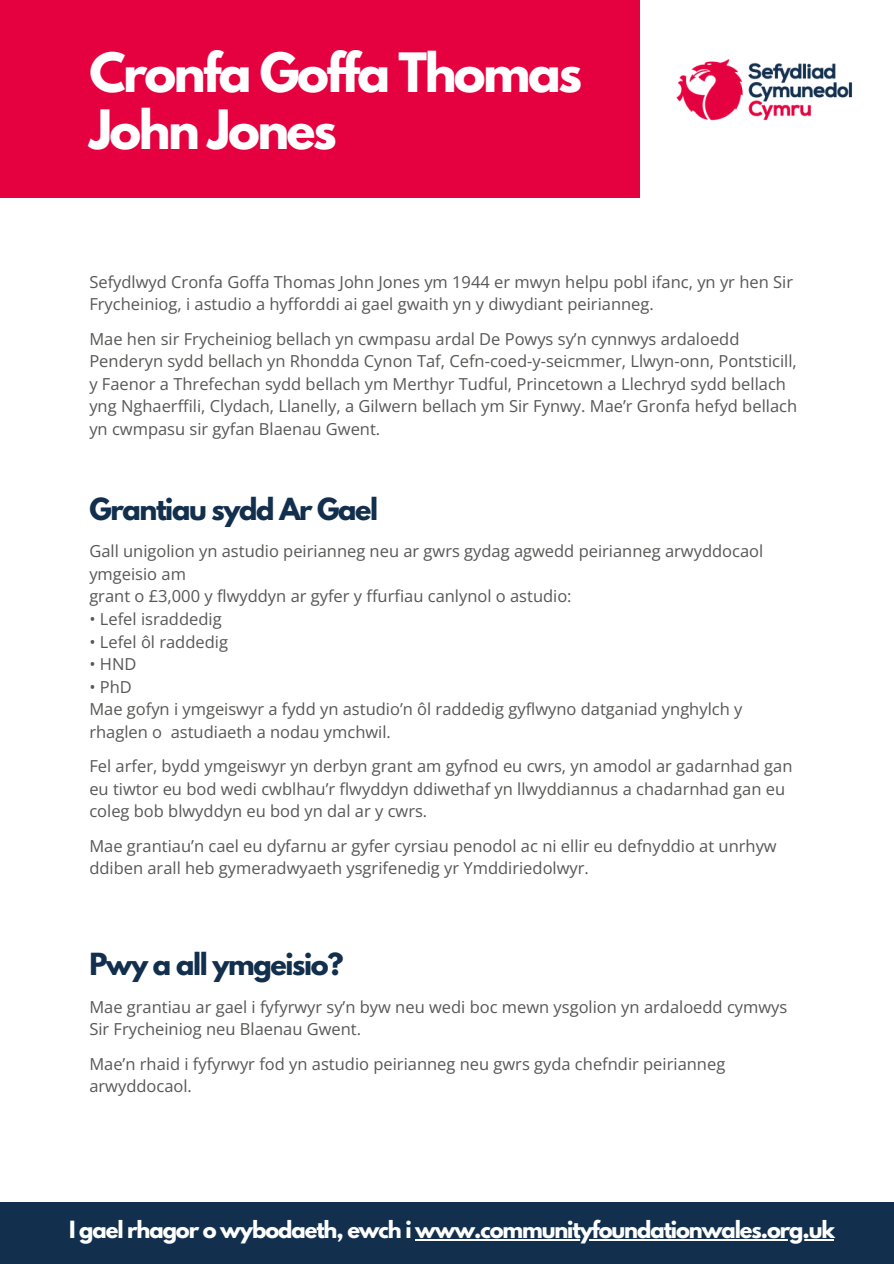
<style>
.page{position:relative;width:894px;height:1264px;background:#fff}
.page>*{position:absolute;margin:0;border:0;box-sizing:border-box;transform-origin:0 0}
.t1{font:700 48px/57.3px "League Spartan";letter-spacing:-.05em;color:#fff}
.t2{font:700 27px "League Spartan";letter-spacing:-.05em;color:#122f4e}
.t3{font:700 21px "League Spartan";letter-spacing:-.05em;color:#fff}
.t4{font:16.5px/22.5px "Open Sans";color:#575756}
</style>
<div class="page">
<div style="left:0;top:1px;width:639px;height:197px;background:#e5003f"></div>
<div style="left:0;top:1201px;width:893px;height:62px;background:#122f4e"></div>
<img style="left:676px;top:59px;width:176px;height:62px">
<hr style="left:415px;top:1239px;width:418px;height:1px;background:#fff">
<p class="t1" style="left:89px;top:50px;width:494px">Cronfa Goffa Thomas<br>John Jones</p>
<p class="t4" style="left:89px;top:270px;width:705px">Sefydlwyd Cronfa Goffa Thomas John Jones ym 1944 er mwyn helpu pobl ifanc, yn yr hen Sir<br>Frycheiniog, i astudio a hyfforddi ai gael gwaith yn y diwydiant peirianneg.</p>
<p class="t4" style="left:89px;top:327px;width:709px">Mae hen sir Frycheiniog bellach yn cwmpasu ardal De Powys sy’n cynnwys ardaloedd Penderyn sydd bellach yn Rhondda Cynon Taf, Cefn-coed-y-seicmmer, Llwyn-onn, Pontsticill, y Faenor a Threfechan sydd bellach ym Merthyr Tudful, Princetown a Llechryd sydd bellach yng Nghaerffili, Clydach, Llanelly, a Gilwern bellach ym Sir Fynwy. Mae’r Gronfa hefyd bellach yn cwmpasu sir gyfan Blaenau Gwent.</p>
<h2 class="t2" style="left:89px;top:495px;width:290px">Grantiau sydd Ar Gael</h2>
<h1 class="t4" style="left:89px;top:540px;width:675px">Gall unigolion yn astudio peirianneg neu ar gwrs gydag agwedd peirianneg arwyddocaol ymgeisio am</h1>
<p class="t4" style="left:89px;top:585px;width:483px">grant o £3,000 y flwyddyn ar gyfer y ffurfiau canlynol o astudio:</p>
<p class="t4" style="left:89px;top:607px;width:134px">• Lefel israddedig</p>
<p class="t4" style="left:89px;top:630px;width:140px">• Lefel ôl raddedig</p>
<h2 class="t4" style="left:89px;top:652px;width:49px">• HND</h2>
<p class="t4" style="left:89px;top:675px;width:44px">• PhD</p>
<p class="t4" style="left:89px;top:697px;width:654px">Mae gofyn i ymgeiswyr a fydd yn astudio’n ôl raddedig gyflwyno datganiad ynghylch y rhaglen o astudiaeth a nodau ymchwil.</p>
<p class="t4" style="left:89px;top:754px;width:704px">Fel arfer, bydd ymgeiswyr yn derbyn grant am gyfnod eu cwrs, yn amodol ar gadarnhad gan eu tiwtor eu bod wedi cwblhau’r flwyddyn ddiwethaf yn llwyddiannus a chadarnhad gan eu coleg bob blwyddyn eu bod yn dal ar y cwrs.</p>
<p class="t4" style="left:89px;top:834px;width:688px">Mae grantiau’n cael eu dyfarnu ar gyfer cyrsiau penodol ac ni ellir eu defnyddio at unrhyw ddiben arall heb gymeradwyaeth ysgrifenedig yr Ymddiriedolwyr.</p>
<p class="t2" style="left:89px;top:950px;width:255px">Pwy a all ymgeisio?</p>
<p class="t4" style="left:89px;top:995px;width:699px">Mae grantiau ar gael i fyfyrwyr sy’n byw neu wedi boc mewn ysgolion yn ardaloedd cymwys<br>Sir Frycheiniog neu Blaenau Gwent.</p>
<p class="t4" style="left:89px;top:1052px;width:637px">Mae’n rhaid i fyfyrwyr fod yn astudio peirianneg neu gwrs gyda chefndir peirianneg arwyddocaol.</p>
<h3 class="t3" style="left:69px;top:1219px;width:767px">I gael rhagor o wybodaeth, ewch i www.communityfoundationwales.org.uk</h3>
</div>
